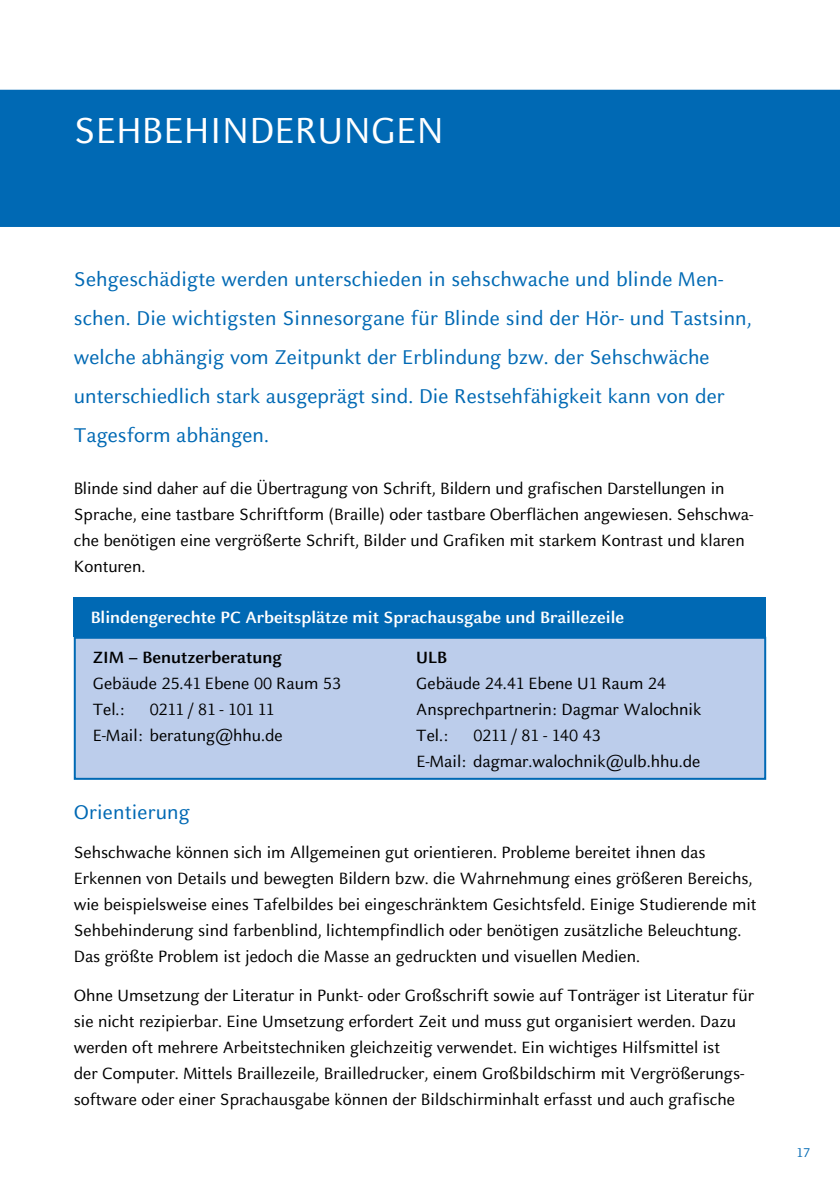
<style>
.page{position:relative;width:840px;height:1191px;background:#fff}
.page>*{position:absolute;margin:0;border:0;box-sizing:border-box;transform-origin:0 0}
.t1{font:40px "HHU Celeste Sans";color:#fff}
.t2{font:22px/39px "HHU Celeste Sans";letter-spacing:.005em;color:#0069b4}
.t3{font:18px/26px "HHU Celeste Sans";color:#000}
.t4{font:700 18px "HHU Celeste Sans";color:#fff}
.t5{font:700 18px "HHU Celeste Sans";color:#000}
.t6{font:14px "HHU Celeste Sans";color:#0069b4}
</style>
<div class="page">
<div style="left:0;top:90px;width:839px;height:137px;background:#0069b4"></div>
<div style="left:74px;top:598px;width:691px;height:39px;background:#0069b4"></div>
<div style="left:75px;top:638px;width:689px;height:141px;background:#bccdeb"></div>
<div style="left:74px;top:637px;width:691px;height:143px;border:2px solid #0069b4"></div>
<h1 class="t1" style="left:74px;top:105px;width:372px">SEHBEHINDERUNGEN</h1>
<p class="t2" style="left:74px;top:259px;width:679px">Sehgeschädigte werden unterschieden in sehschwache und blinde Men&shy;schen. Die wichtigsten Sinnesorgane für Blinde sind der Hör- und Tastsinn, welche abhängig vom Zeitpunkt der Erblindung bzw. der Sehschwäche unterschiedlich stark ausgeprägt sind. Die Restsehfähigkeit kann von der Tagesform abhängen.</p>
<p class="t3" style="left:74px;top:475px;width:680px">Blinde sind daher auf die Übertragung von Schrift, Bildern und grafischen Darstellungen in Sprache, eine tastbare Schriftform (Braille) oder tastbare Oberflächen angewiesen. Sehschwa&shy;che benötigen eine vergrößerte Schrift, Bilder und Grafiken mit starkem Kontrast und klaren Konturen.</p>
<p class="t4" style="left:91px;top:605px;width:534px">Blindengerechte PC Arbeitsplätze mit Sprachausgabe und Braillezeile</p>
<p class="t5" style="left:93px;top:646px;width:190px">ZIM – Benutzerberatung</p>
<p class="t5" style="left:416px;top:646px;width:33px">ULB</p>
<p class="t3" style="left:93px;top:670px;width:249px">Gebäude 25.41 Ebene 00 Raum 53</p>
<p class="t3" style="left:416px;top:670px;width:251px">Gebäude 24.41 Ebene U1 Raum 24</p>
<p class="t3" style="left:93px;top:696px;width:33px">Tel.:</p>
<p class="t3" style="left:149px;top:696px;width:126px">0211 / 81 - 101 11</p>
<p class="t3" style="left:416px;top:696px;width:286px">Ansprechpartnerin: Dagmar Walochnik</p>
<p class="t3" style="left:93px;top:722px;width:191px">E-Mail: beratung@hhu.de</p>
<p class="t3" style="left:416px;top:722px;width:33px">Tel.:</p>
<p class="t3" style="left:416px;top:722px;width:285px;text-indent:57px">0211 / 81 - 140 43<br>E-Mail: dagmar.walochnik@ulb.hhu.de</p>
<p class="t2" style="left:74px;top:792px;width:117px">Orientierung</p>
<p class="t3" style="left:74px;top:839px;width:684px">Sehschwache können sich im Allgemeinen gut orientieren. Probleme bereitet ihnen das Erkennen von Details und bewegten Bildern bzw. die Wahrnehmung eines größeren Bereichs, wie beispielsweise eines Tafelbildes bei eingeschränktem Gesichtsfeld. Einige Studierende mit Sehbehinderung sind farbenblind, lichtempfindlich oder benötigen zusätzliche Beleuchtung.<br>Das größte Problem ist jedoch die Masse an gedruckten und visuellen Medien.</p>
<p class="t3" style="left:74px;top:982px;width:681px">Ohne Umsetzung der Literatur in Punkt- oder Großschrift sowie auf Tonträger ist Literatur für sie nicht rezipierbar. Eine Umsetzung erfordert Zeit und muss gut organisiert werden. Dazu werden oft mehrere Arbeitstechniken gleichzeitig verwendet. Ein wichtiges Hilfsmittel ist<br>der Computer. Mittels Braillezeile, Brailledrucker, einem Großbildschirm mit Vergrößerungs&shy;software oder einer Sprachausgabe können der Bildschirminhalt erfasst und auch grafische</p>
<p class="t6" style="left:796px;top:1143px;width:15px">17</p>
</div>
